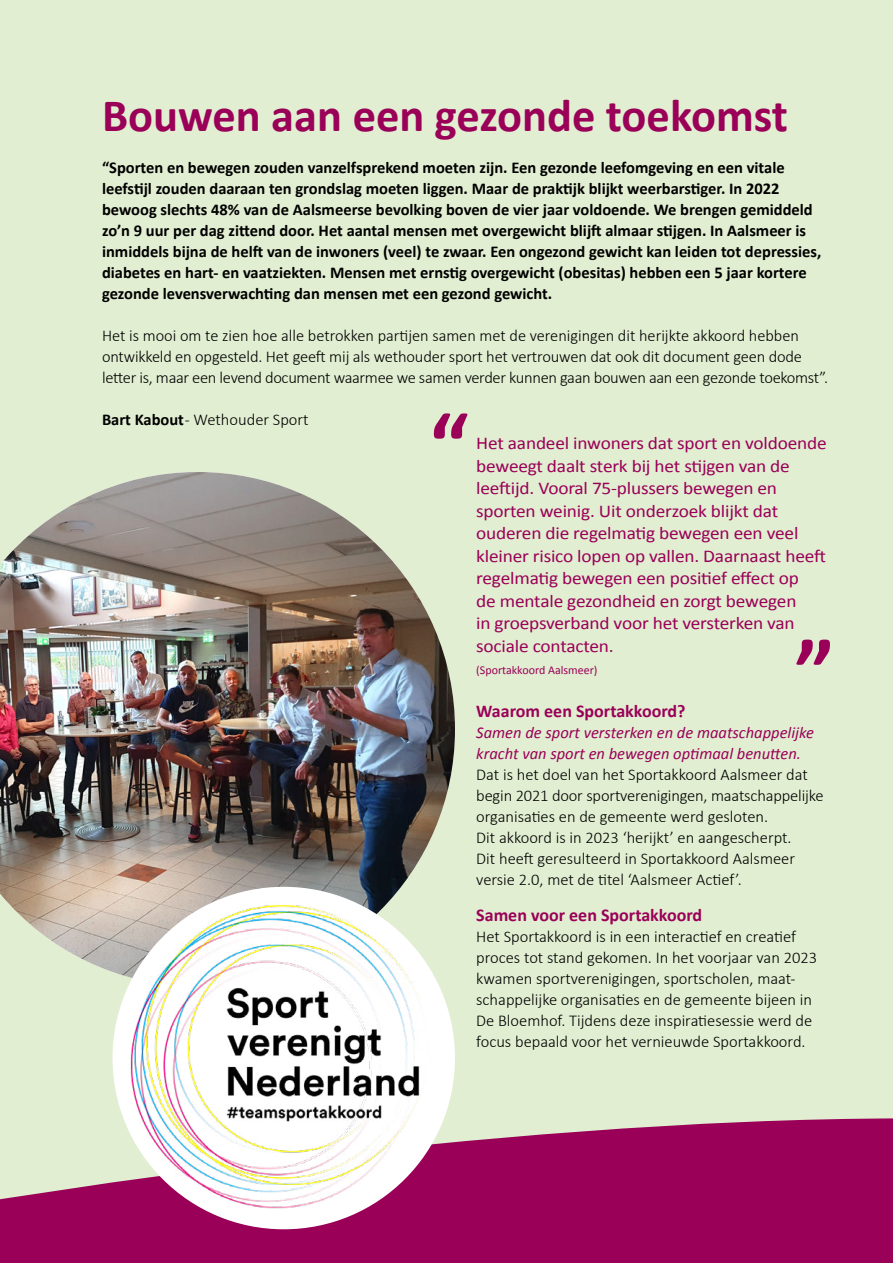
<style>
.page{position:relative;width:893px;height:1263px;background:#fff}
.page>*{position:absolute;margin:0;border:0;box-sizing:border-box;transform-origin:0 0}
.t1{font:700 90px "Calibri";color:#9a0058}
.t2{font:700 46.5px "Calibri";color:#9a0058}
.t3{font:18px/22.5px "Calibri";letter-spacing:-.01em;color:#9a0058;scale:1.07 1}
.t4{font:700 18px "Calibri";color:#9a0058}
.t5{font:300 16.5px/21px "Calibri";color:#000}
.t6{font:700 16.5px/21px "Calibri";color:#000}
.t7{font:italic 16.5px/21px "Calibri";color:#9a0058}
.t8{font:12px "Calibri";color:#9a0058}
.s1{font-weight:700}
</style>
<div class="page">
<div style="left:0;top:0;width:893px;height:1202px;background:#e1eed1"></div>
<svg style="left:0;top:1118px;width:893px;height:145px;fill:#9a0058"></svg>
<img style="left:0;top:472px;width:455px;height:514px">
<img style="left:113px;top:887px;width:342px;height:342px;border-radius:171px">
<h2 class="t2" style="left:102px;top:99px;width:687px">Bouwen aan een gezonde toekomst</h2>
<p class="t6" style="left:102px;top:157px;width:721px">“Sporten en bewegen zouden vanzelfsprekend moeten zijn. Een gezonde leefomgeving en een vitale leefstijl zouden daaraan ten grondslag moeten liggen. Maar de praktijk blijkt weerbarstiger. In 2022 bewoog slechts 48% van de Aalsmeerse bevolking boven de vier jaar voldoende. We brengen gemiddeld zo’n 9 uur per dag zittend door. Het aantal mensen met overgewicht blijft almaar stijgen. In Aalsmeer is inmiddels bijna de helft van de inwoners (veel) te zwaar. Een ongezond gewicht kan leiden tot depressies, diabetes en hart- en vaatziekten. Mensen met ernstig overgewicht (obesitas) hebben een 5 jaar kortere gezonde levensverwachting dan mensen met een gezond gewicht.</p>
<p class="t5" style="left:102px;top:324px;width:728px">Het is mooi om te zien hoe alle betrokken partijen samen met de verenigingen dit herijkte akkoord hebben ontwikkeld en opgesteld. Het geeft mij als wethouder sport het vertrouwen dat ook dit document geen dode letter is, maar een levend document waarmee we samen verder kunnen gaan bouwen aan een gezonde toekomst”.</p>
<p class="t5" style="left:102px;top:408px;width:208px"><span class="s1">Bart Kabout</span> - Wethouder Sport</p>
<h1 class="t1" style="left:429px;top:413px;width:41px">“</h1>
<p class="t3" style="left:476px;top:434px;width:329px">Het aandeel inwoners dat sport en voldoende beweegt daalt sterk bij het stijgen van de leeftijd. Vooral 75-plussers bewegen en sporten weinig. Uit onderzoek blijkt dat ouderen die regelmatig bewegen een veel kleiner risico lopen op vallen. Daarnaast heeft regelmatig bewegen een positief effect op<br>de mentale gezondheid en zorgt bewegen<br>in groepsverband voor het versterken van sociale contacten.</p>
<p class="t8" style="left:476px;top:663px;width:123px">(Sportakkoord Aalsmeer)</p>
<h1 class="t1" style="left:795px;top:640px;width:41px">”</h1>
<p class="t4" style="left:476px;top:699px;width:211px">Waarom een Sportakkoord?</p>
<p class="t7" style="left:476px;top:723px;width:339px">Samen de sport versterken en de maatschappelijke kracht van sport en bewegen optimaal benutten.</p>
<p class="t5" style="left:476px;top:764px;width:349px">Dat is het doel van het Sportakkoord Aalsmeer dat begin 2021 door sportverenigingen, maatschappelijke organisaties en de gemeente werd gesloten.<br>Dit akkoord is in 2023 ‘herijkt’ en aangescherpt.<br>Dit heeft geresulteerd in Sportakkoord Aalsmeer versie 2.0, met de titel ‘Aalsmeer Actief’.</p>
<p class="t4" style="left:476px;top:909px;width:228px">Samen voor een Sportakkoord</p>
<p class="t5" style="left:476px;top:926px;width:342px">Het Sportakkoord is in een interactief en creatief proces tot stand gekomen. In het voorjaar van 2023 kwamen sportverenigingen, sportscholen, maat&shy;schappelijke organisaties en de gemeente bijeen in De Bloemhof. Tijdens deze inspiratiesessie werd de focus bepaald voor het vernieuwde Sportakkoord.</p>
</div>
